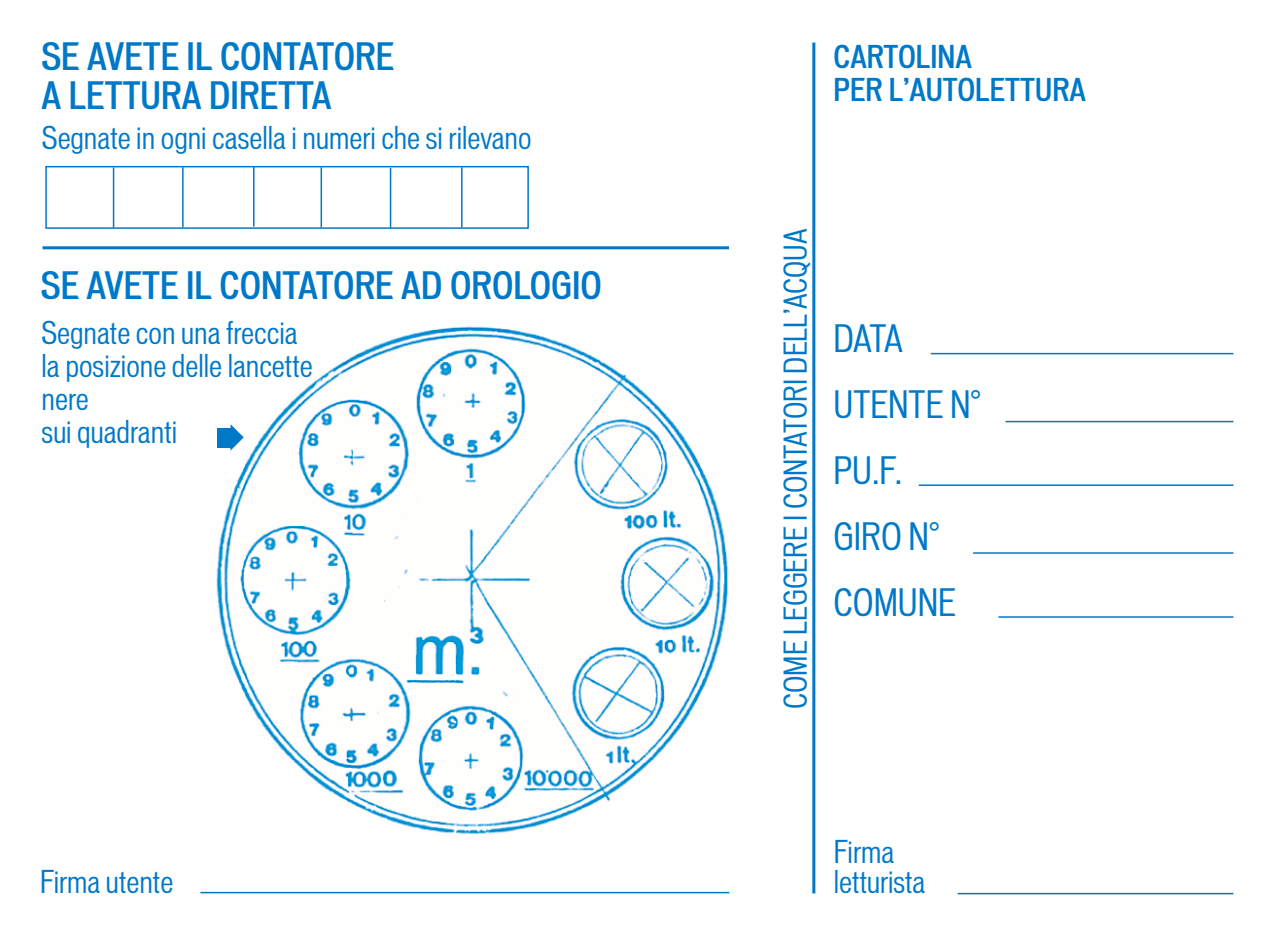
<style>
.page{position:relative;width:1276px;height:936px;background:#fff}
.page>*{position:absolute;margin:0;border:0;box-sizing:border-box;transform-origin:0 0}
.t1{font:500 condensed 36px/39px "Vonnes";color:#0078c8}
.t2{font:condensed 36px/66px "Vonnes";color:#0078c8}
.t3{font:condensed 30px/33px "Vonnes";color:#0078c8}
.t4{font:500 condensed 30px/33px "Vonnes";color:#0078c8}
</style>
<div class="page">
<img style="left:211px;top:326px;width:522px;height:514px;border-radius:50%">
<div style="left:45px;top:166px;width:484px;height:63px;border:2px solid #0078c8"></div>
<hr style="left:113px;top:167px;width:1px;height:60px;background:#0078c8">
<hr style="left:182px;top:167px;width:2px;height:60px;background:#0078c8">
<hr style="left:253px;top:166px;width:1px;height:60px;background:#0078c8">
<hr style="left:320px;top:167px;width:2px;height:60px;background:#0078c8">
<hr style="left:390px;top:168px;width:1px;height:60px;background:#0078c8">
<hr style="left:461px;top:167px;width:1px;height:60px;background:#0078c8">
<hr style="left:200px;top:891px;width:529px;height:2px;background:#0078c8">
<hr style="left:812px;top:43px;width:3px;height:850px;background:#0078c8">
<hr style="left:957px;top:892px;width:276px;height:2px;background:#0078c8">
<svg style="left:230px;top:424px;width:14px;height:26px"></svg>
<div style="left:217px;top:428px;width:15px;height:19px;background:#0078c8"></div>
<hr style="left:931px;top:353px;width:302px;height:1px;background:#0078c8">
<hr style="left:1005px;top:421px;width:228px;height:1px;background:#0078c8">
<hr style="left:918px;top:484px;width:315px;height:2px;background:#0078c8">
<hr style="left:973px;top:552px;width:260px;height:1px;background:#0078c8">
<hr style="left:998px;top:616px;width:235px;height:1px;background:#0078c8">
<hr style="left:43px;top:246px;width:686px;height:3px;background:#0078c8">
<p class="t1" style="left:41px;top:38px;width:354px">SE AVETE IL CONTATORE<br>A LETTURA DIRETTA</p>
<p class="t3" style="left:42px;top:122px;width:491px">Segnate in ogni casella i numeri che si rilevano</p>
<p class="t1" style="left:41px;top:267px;width:562px">SE AVETE IL CONTATORE AD OROLOGIO</p>
<p class="t3" style="left:42px;top:317px;width:273px">Segnate con una freccia la posizione delle lancette nere<br>sui quadranti</p>
<p class="t3" style="left:40px;top:866px;width:135px">Firma utente</p>
<p class="t4" style="left:833px;top:42px;width:254px">CARTOLINA<br>PER L’AUTOLETTURA</p>
<p class="t3" style="left:780px;top:708px;width:481px;rotate:-90deg">COME LEGGERE I CONTATORI DELL’ACQUA</p>
<p class="t2" style="left:833px;top:306px;width:149px">DATA<br>UTENTE N°<br>PU.F.<br>GIRO N°<br>COMUNE</p>
<p class="t3" style="left:834px;top:837px;width:93px;line-height:30px">Firma letturista</p>
</div>
